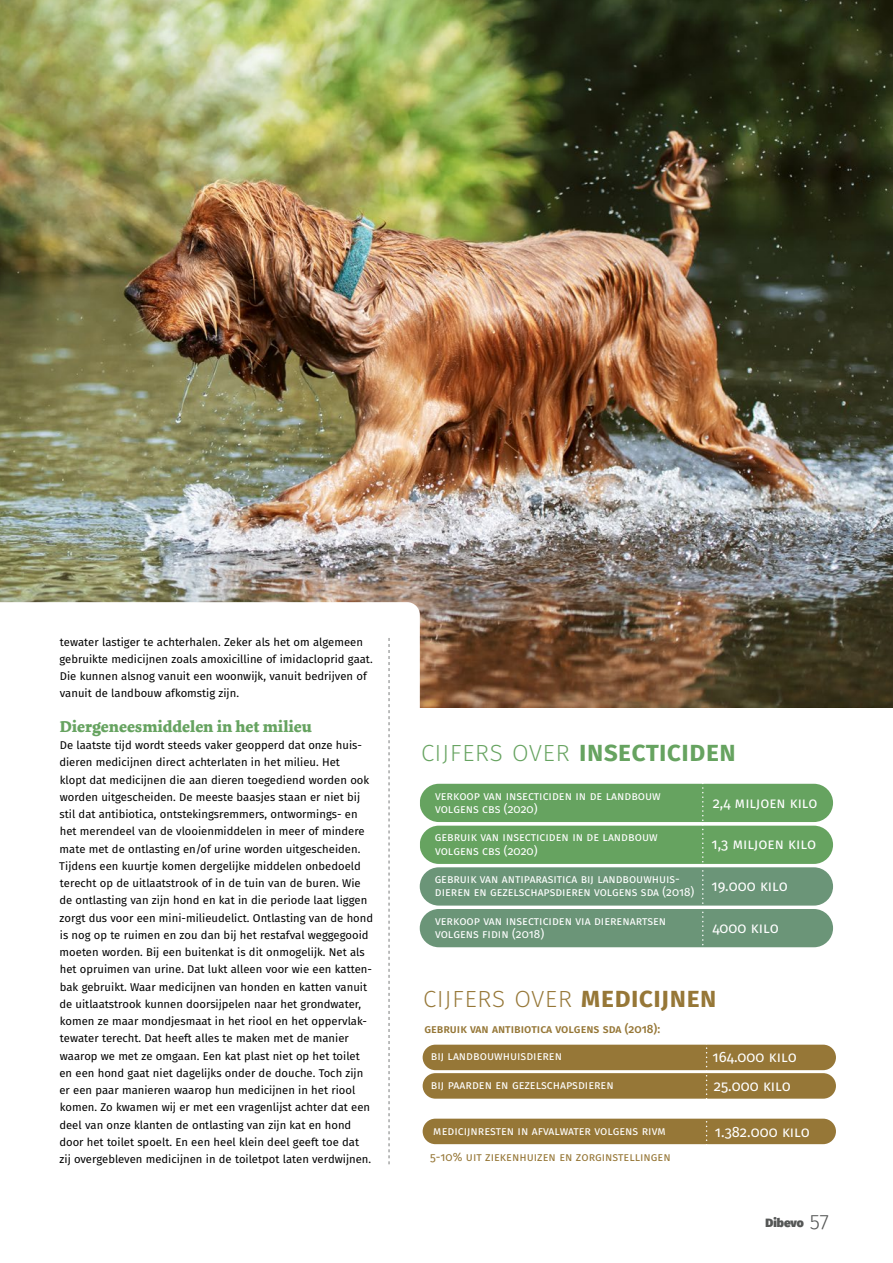
<style>
.page{position:relative;width:893px;height:1263px;background:#fff}
.page>*{position:absolute;margin:0;border:0;box-sizing:border-box;transform-origin:0 0}
.t1{font:600 28.5px "Fira Sans";color:#66a360}
.t2{font:200 28.5px "Fira Sans";color:#967737}
.t3{font:700 16.5px "Dolly Pro";color:#66a360}
.t4{font:15px "Fira Sans";color:#fff}
.t5{font:12px/13.5px "Fira Sans";color:#fff}
.t6{font:500 12px "Fira Sans";color:#967737}
.t7{font:12px "Fira Sans";color:#967737}
.t8{font:900 12px "Fira Sans";color:#555756}
.t9{font:11.25px/17.2px "Fira Sans";color:#000}
.s1{font-weight:200}
.s2{font-weight:600}
.s3{font-weight:300;font-size:21px}
</style>
<div class="page">
<img style="left:0;top:0;width:893px;height:707px">
<div style="left:420px;top:784px;width:413px;height:38px;background:#66a360;border-radius:19px"></div>
<div style="left:420px;top:826px;width:413px;height:38px;background:#66a360;border-radius:19px"></div>
<div style="left:420px;top:867px;width:413px;height:38px;background:#6b9578;border-radius:19px"></div>
<div style="left:420px;top:909px;width:413px;height:38px;background:#6b9578;border-radius:19px"></div>
<svg style="left:702px;top:783px;width:2px;height:165px"></svg>
<div style="left:423px;top:1045px;width:413px;height:25px;background:#967737;border-radius:13px"></div>
<div style="left:423px;top:1119px;width:413px;height:25px;background:#967737;border-radius:13px"></div>
<div style="left:423px;top:1073px;width:413px;height:26px;background:#967737;border-radius:13px"></div>
<svg style="left:706px;top:1044px;width:2px;height:101px"></svg>
<svg style="left:0;top:602px;width:420px;height:277px"></svg>
<svg style="left:389px;top:638px;width:1px;height:526px"></svg>
<p class="t9" style="left:60px;top:633px;width:315px">tewater lastiger te achterhalen. Zeker als het om algemeen gebruikte medicijnen zoals amoxicilline of imidacloprid gaat.<br>Die kunnen alsnog vanuit een woonwijk, vanuit bedrijven of vanuit de landbouw afkomstig zijn.</p>
<h2 class="t3" style="left:60px;top:716px;width:253px">Diergeneesmiddelen in het milieu</h2>
<p class="t9" style="left:59px;top:736px;width:316px">De laatste tijd wordt steeds vaker geopperd dat onze huis&shy;dieren medicijnen direct achterlaten in het milieu. Het<br>klopt dat medicijnen die aan dieren toegediend worden ook worden uitgescheiden. De meeste baasjes staan er niet bij stil dat antibiotica, ontstekingsremmers, ontwormings- en het merendeel van de vlooienmiddelen in meer of mindere mate met de ontlasting en/of urine worden uitgescheiden.<br>Tijdens een kuurtje komen dergelijke middelen onbedoeld terecht op de uitlaatstrook of in de tuin van de buren. Wie de ontlasting van zijn hond en kat in die periode laat liggen zorgt dus voor een mini-milieudelict. Ontlasting van de hond is nog op te ruimen en zou dan bij het restafval weggegooid moeten worden. Bij een buitenkat is dit onmogelijk. Net als het opruimen van urine. Dat lukt alleen voor wie een katten&shy;bak gebruikt. Waar medicijnen van honden en katten vanuit de uitlaatstrook kunnen doorsijpelen naar het grondwater, komen ze maar mondjesmaat in het riool en het oppervlak&shy;tewater terecht. Dat heeft alles te maken met de manier waarop we met ze omgaan. Een kat plast niet op het toilet en een hond gaat niet dagelijks onder de douche. Toch zijn er een paar manieren waarop hun medicijnen in het riool komen. Zo kwamen wij er met een vragenlijst achter dat een deel van onze klanten de ontlasting van zijn kat en hond door het toilet spoelt. En een heel klein deel geeft toe dat<br>zij overgebleven medicijnen in de toiletpot laten verdwijnen.</p>
<h1 class="t1" style="left:421px;top:728px;width:317px"><span class="s1">Cijfers over</span> insecticiden</h1>
<p class="t5" style="left:435px;top:788px;width:227px">Verkoop van insecticiden in de landbouw volgens CBS</p>
<p class="t5" style="left:504px;top:802px;width:35px">(2020)</p>
<h3 class="t4" style="left:713px;top:791px;width:106px">2,4 miljoen kilo</h3>
<p class="t5" style="left:435px;top:830px;width:225px">Gebruik van insecticiden in de landbouw volgens CBS</p>
<p class="t5" style="left:504px;top:843px;width:35px">(2020)</p>
<h3 class="t4" style="left:711px;top:833px;width:106px">1,3 miljoen kilo</h3>
<p class="t5" style="left:435px;top:872px;width:355px">Gebruik van antiparasitica bij landbouwh uis-<br>dieren en gezelschapsdieren volgens Sda (2018) <sup>19.000</sup> <sup>kilo</sup></p>
<p class="t5" style="left:435px;top:913px;width:233px">Verkoop van insecticiden via dierenartsen volgens Fidin (2018)</p>
<h3 class="t4" style="left:712px;top:916px;width:68px">4000 kilo</h3>
<h1 class="t2" style="left:423px;top:977px;width:295px">Cijfers over <span class="s2">medicijnen</span></h1>
<p class="t6" style="left:424px;top:1019px;width:237px">Gebruik van antibiotica volgens Sda (2018):</p>
<p class="t5" style="left:431px;top:1049px;width:133px">Bij landbouwh uisdieren</p>
<h3 class="t4" style="left:713px;top:1045px;width:86px">164.000 kilo</h3>
<p class="t5" style="left:431px;top:1078px;width:184px">Bij paarden en gezelschapsdieren</p>
<h3 class="t4" style="left:714px;top:1074px;width:79px">25.000 kilo</h3>
<p class="t5" style="left:433px;top:1124px;width:216px">Medicijnresten in afvalwater volgens RIVM</p>
<h3 class="t4" style="left:715px;top:1120px;width:97px">1.382.000 kilo</h3>
<p class="t7" style="left:430px;top:1147px;width:242px">5-10% uit ziekenh uizen en zorginstellingen</p>
<p class="t8" style="left:765px;top:1212px;width:65px">Dibevo <span class="s3">57</span></p>
</div>
